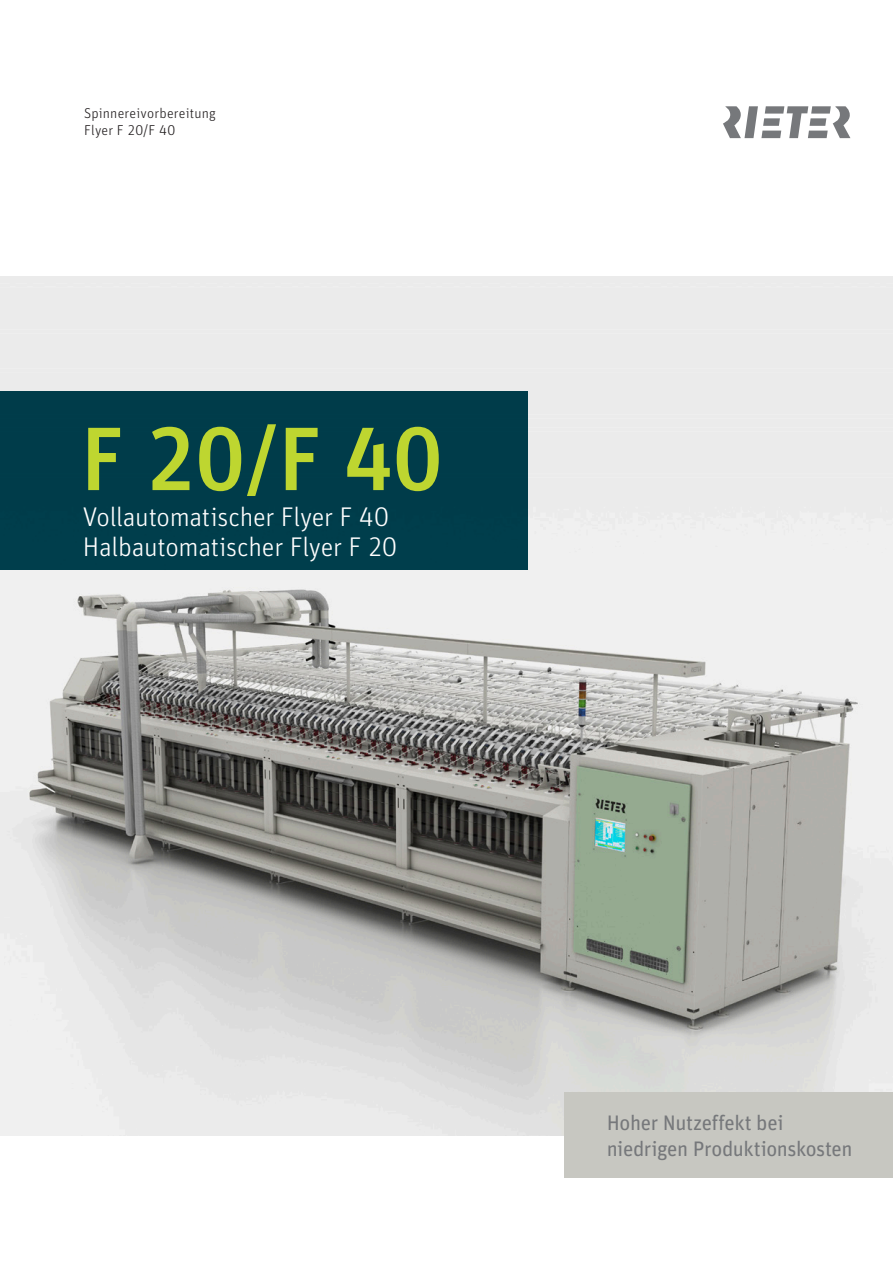
<style>
.page{position:relative;width:893px;height:1263px;background:#fff}
.page>*{position:absolute;margin:0;border:0;box-sizing:border-box;transform-origin:0 0}
.t1{font:500 90px "Unit Pro";color:#bed630}
.t2{font:300 27px/30px "Unit Pro";letter-spacing:-.01em;color:#fff}
.t3{font:21px/25.5px "Unit Pro";letter-spacing:-.02em;color:#76787b}
.t4{font:300 14.25px/17.2px "Unit Pro";letter-spacing:.015em;color:#231f20}
.s1{font-size:78.3px}
</style>
<div class="page">
<svg style="left:723px;top:106px;width:127px;height:32px"></svg>
<img style="left:0;top:276px;width:893px;height:859px">
<div style="left:0;top:391px;width:527px;height:179px;background:#003c4a"></div>
<div style="left:564px;top:1093px;width:329px;height:85px;background:#c7c7c1"></div>
<p class="t4" style="left:84px;top:103px;width:133px">Spinnereivorbereitung<br>Flyer F 20/F 40</p>
<h1 class="t1" style="left:81px;top:391px;width:363px">F 20<span class="s1">/</span>F 40</h1>
<p class="t2" style="left:83px;top:501px;width:316px">Vollautomatischer Flyer F 40<br>Halbautomatischer Flyer F 20</p>
<p class="t3" style="left:607px;top:1109px;width:247px">Hoher Nutzeffekt bei niedrigen Produktionskosten</p>
</div>
